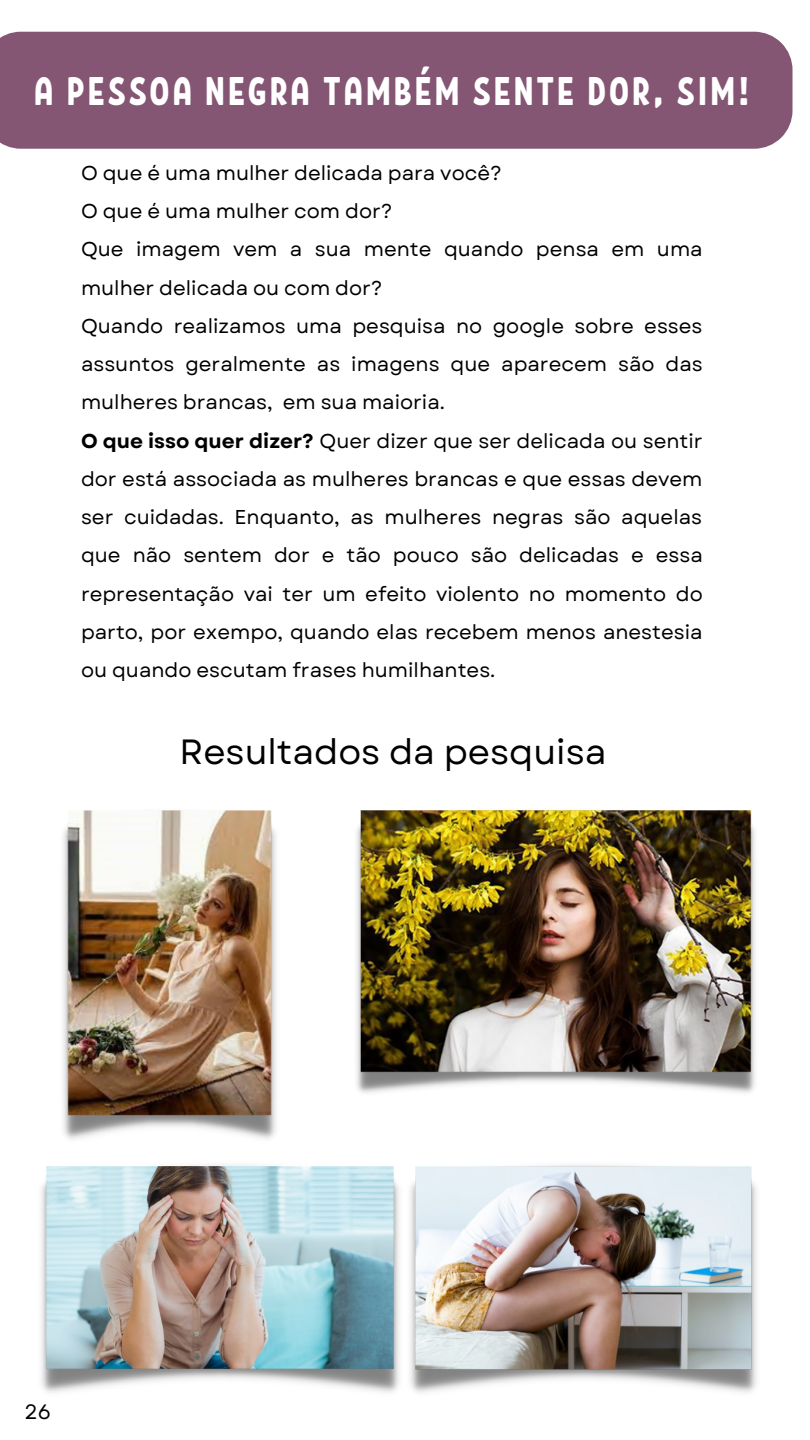
<style>
.page{position:relative;width:810px;height:1440px;background:#fff}
.page>*{position:absolute;margin:0;border:0;box-sizing:border-box;transform-origin:0 0}
.t1{font:39.8px "RF Krabuler";letter-spacing:.06em;color:#fff}
.t2{font:35px "Garet";color:#000}
.t3{font:24.9px "Garet";color:#fff}
.t4{font:20.8px "Garet";color:#000}
.t5{font:20px/38.2px "Garet";color:#000}
.s1{font-weight:700}
</style>
<div class="page">
<img style="left:63px;top:810px;width:213px;height:329px">
<img style="left:356px;top:810px;width:399px;height:283px">
<img style="left:41px;top:1165px;width:716px;height:228px">
<div style="left:0;top:32px;width:793px;height:117px;background:#845673"></div>
<h1 class="t1" style="left:34px;top:65px;width:717px">A PESSOA NEGRA TAMBÉM SENTE DOR, SIM!</h1>
<p class="t3" style="left:38px;top:63px;width:372px">A dor é de todas as mulheres</p>
<p class="t5" style="left:81px;top:154px;width:623px">O que é uma mulher delicada para você?<br>O que é uma mulher com dor?<br>Que imagem vem a sua mente quando pensa em uma mulher delicada ou com dor?<br>Quando realizamos uma pesquisa no google sobre esses assuntos geralmente as imagens que aparecem são das mulheres brancas, em sua maioria.<br><span class="s1">O que isso quer dizer?</span> Quer dizer que ser delicada ou sentir dor está associada as mulheres brancas e que essas devem ser cuidadas. Enquanto, as mulheres negras são aquelas que não sentem dor e tão pouco são delicadas e essa representação vai ter um efeito violento no momento do parto, por exempo, quando elas recebem menos anestesia ou quando escutam frases humilhantes.</p>
<h2 class="t2" style="left:180px;top:726px;width:429px">Resultados da pesquisa</h2>
<p class="t4" style="left:24px;top:1397px;width:28px">26</p>
</div>
